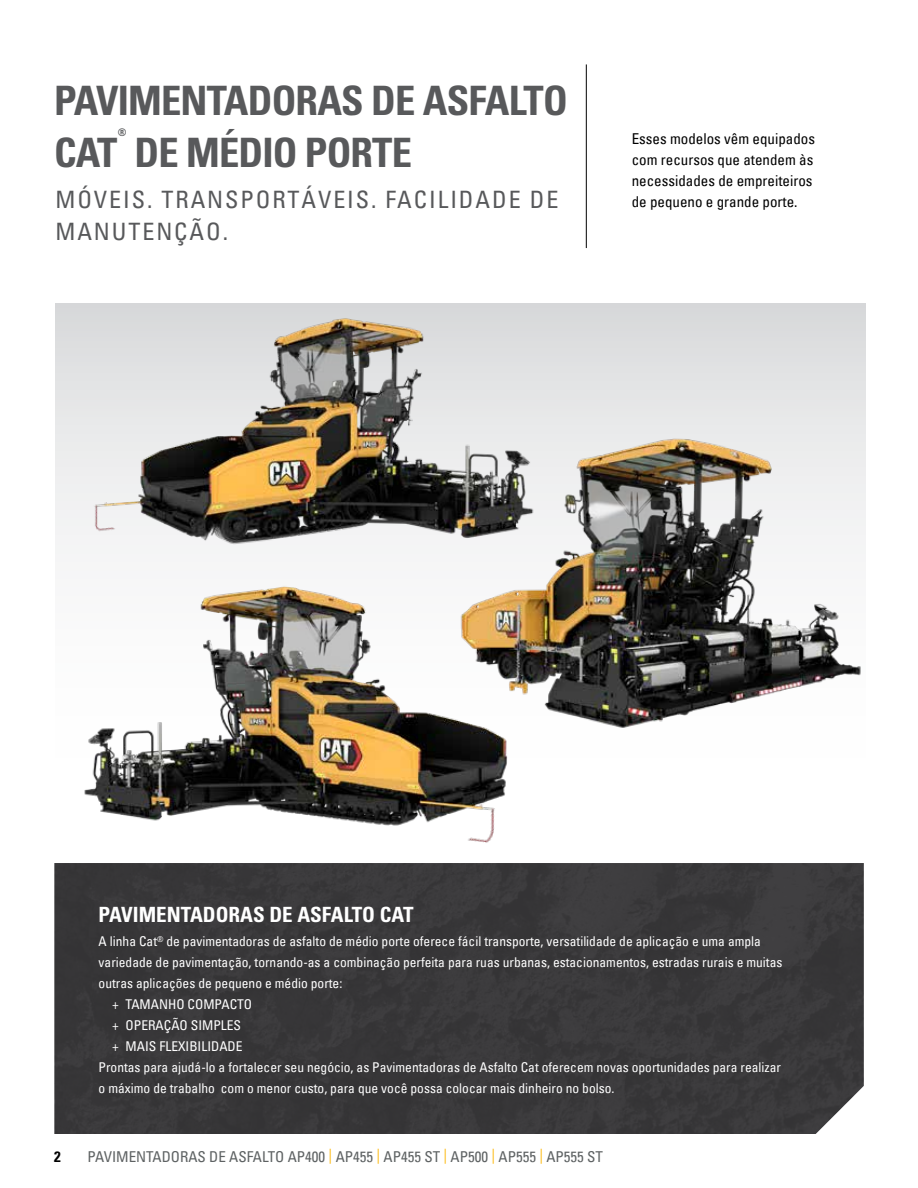
<style>
.page{position:relative;width:918px;height:1188px;background:#fff}
.page>*{position:absolute;margin:0;border:0;box-sizing:border-box;transform-origin:0 0}
.t1{font:700 condensed 40.5px/52.5px "Univers LT Std";letter-spacing:-.02em;color:#58595b}
.t2{font:condensed 24px/31.8px "Univers LT";letter-spacing:.08em;color:#58595b}
.t3{font:700 condensed 21px "Univers LT Std";color:#fff}
.t4{font:condensed 15px/21px "Univers LT";color:#000}
.t5{font:condensed 15px "Univers LT";color:#5e6263}
.t6{font:700 condensed 15px "Univers LT Std";color:#000}
.t7{font:condensed 13.5px "Univers LT";color:#fff}
.t8{font:700 condensed 10.5px "Univers LT Std";color:#58595b}
.s1{color:#fdba12}
</style>
<div class="page">
<svg style="left:56px;top:303px;width:809px;height:189px;background:#dddee0"></svg>
<img style="left:543px;top:382px;width:323px;height:346px">
<div style="left:54px;top:863px;width:810px;height:271px;background:#383739"></div>
<hr style="left:586px;top:64px;width:1px;height:184px;background:#000">
<img style="left:83px;top:303px;width:460px;height:189px">
<img style="left:56px;top:492px;width:533px;height:376px">
<h1 class="t1" style="left:54px;top:74px;width:515px">PAVIMENTADORAS DE ASFALTO<br>CAT DE MÉDIO PORTE</h1>
<p class="t8" style="left:118px;top:125px;width:10px">®</p>
<h2 class="t2" style="left:56px;top:183px;width:504px">MÓVEIS. TRANSPORTÁVEIS. FACILIDADE DE<br>MANUTENÇÃO.</h2>
<p class="t4" style="left:632px;top:128px;width:185px">Esses modelos vêm equipados com recursos que atendem às necessidades de empreiteiros de pequeno e grande porte.</p>
<h3 class="t3" style="left:99px;top:902px;width:316px">PAVIMENTADORAS DE ASFALTO CAT</h3>
<p class="t7" style="left:99px;top:933px;width:664px">A linha Cat<sup>®</sup> de pavimentadoras de asfalto de médio porte oferece fácil transporte, versatilidade de aplicação e uma ampla</p>
<p class="t7" style="left:99px;top:954px;width:685px">variedade de pavimentação, tornando-as a combinação perfeita para ruas urbanas, estacionamentos, estradas rurais e muitas</p>
<p class="t7" style="left:99px;top:975px;width:245px">outras aplicações de pequeno e médio porte:</p>
<p class="t7" style="left:112px;top:996px;width:142px">+ TAMANHO COMPACTO</p>
<p class="t7" style="left:112px;top:1017px;width:131px">+ OPERAÇÃO SIMPLES</p>
<p class="t7" style="left:112px;top:1038px;width:132px">+ MAIS FLEXIBILIDADE</p>
<p class="t7" style="left:99px;top:1059px;width:684px">Prontas para ajudá-lo a fortalecer seu negócio, as Pavimentadoras de Asfalto Cat oferecem novas oportunidades para realizar</p>
<p class="t7" style="left:99px;top:1080px;width:517px">o máximo de trabalho com o menor custo, para que você possa colocar mais dinheiro no bolso.</p>
<p class="t6" style="left:54px;top:1147px;width:8px">2</p>
<p class="t5" style="left:87px;top:1147px;width:517px">PAVIMENTADORAS DE ASFALTO AP400 <span class="s1">|</span> AP455 <span class="s1">|</span> AP455 ST <span class="s1">|</span> AP500 <span class="s1">|</span> AP555 <span class="s1">|</span> AP555 ST</p>
</div>
